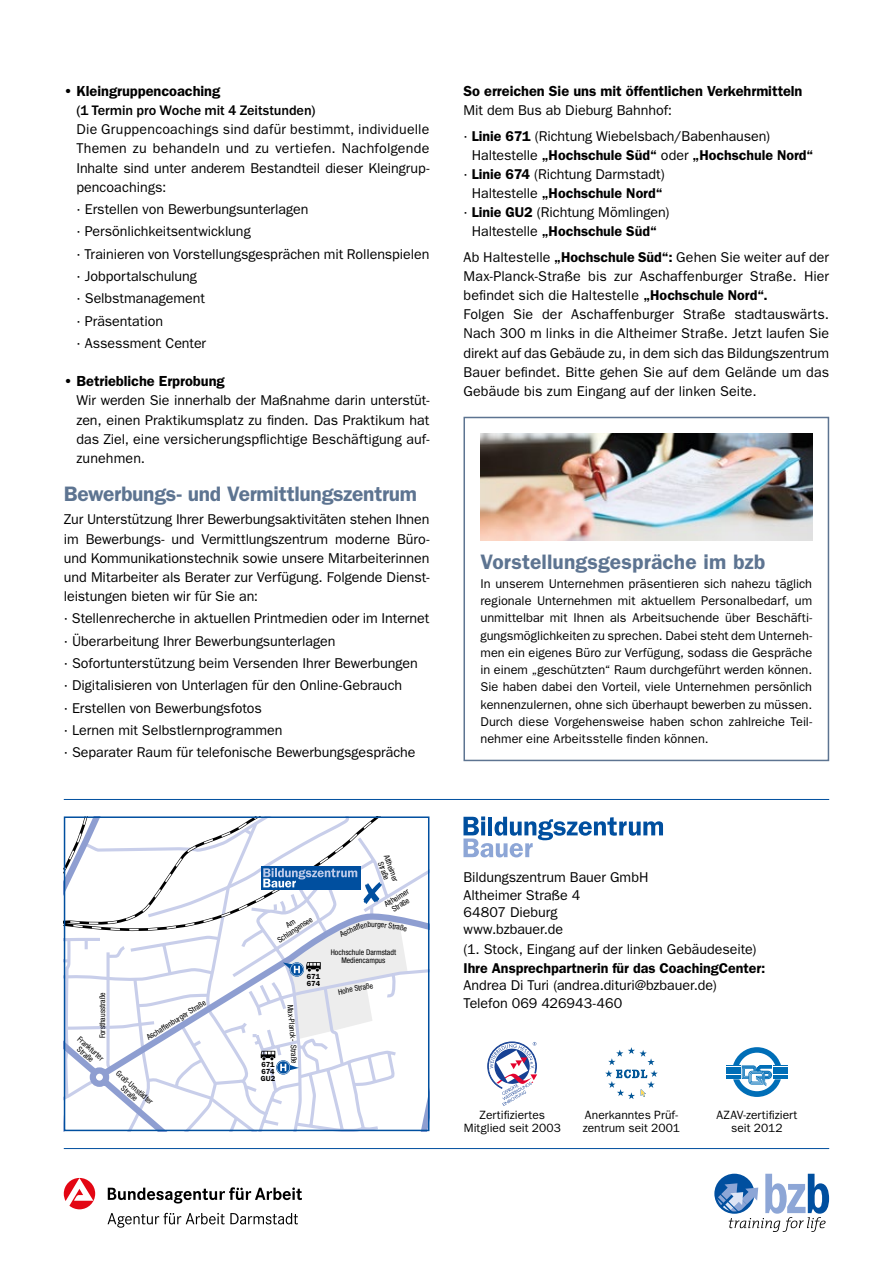
<style>
.page{position:relative;width:893px;height:1263px;background:#fff}
.page>*{position:absolute;margin:0;border:0;box-sizing:border-box;transform-origin:0 0}
.t1{font:600 21px "Franklin Gothic";letter-spacing:-.01em;color:#5d7491}
.t2{font:600 14.7px "Franklin Gothic";letter-spacing:-.005em;color:#000}
.t3{font:14.25px/19.2px "Franklin Gothic";color:#000}
.t4{font:600 14.25px "Franklin Gothic";letter-spacing:-.005em;color:#000}
.t5{font:700 14.25px "Franklin Gothic";letter-spacing:-.005em;color:#000}
.t6{font:12.75px/17.2px "Franklin Gothic";color:#000;text-align:justify}
.t7{font:12px/12.8px "Franklin Gothic";letter-spacing:.005em;color:#000;text-align:center}
.t8{font:condensed 7.8px/7.8px "Helvetica Neue LT Std";color:#000;text-align:center}
.t9{font:600 7.35px/7.1px "Franklin Gothic";color:#000}
.s1{font-weight:600}
.s2{font-weight:400}
</style>
<div class="page">
<hr style="left:64px;top:1148px;width:765px;height:1px;background:#004f9f">
<svg style="left:714px;top:1174px;width:40px;height:40px"></svg>
<svg style="left:717px;top:1174px;width:112px;height:58px"></svg>
<svg style="left:108px;top:1213px;width:190px;height:15px"></svg>
<svg style="left:108px;top:1187px;width:194px;height:16px"></svg>
<svg style="left:64px;top:1178px;width:31px;height:31px"></svg>
<hr style="left:64px;top:799px;width:765px;height:1px;background:#004f9f">
<svg style="left:488px;top:1042px;width:49px;height:64px"></svg>
<svg style="left:726px;top:1047px;width:61px;height:50px"></svg>
<svg style="left:605px;top:1047px;width:53px;height:52px"></svg>
<svg style="left:463px;top:816px;width:200px;height:41px"></svg>
<div style="left:463px;top:417px;width:366px;height:344px;border:2px solid #5d7491"></div>
<img style="left:480px;top:434px;width:332px;height:106px">
<svg style="left:64px;top:816px;width:365px;height:315px"></svg>
<p class="t2" style="left:64px;top:82px;width:158px">• Kleingruppencoaching</p>
<p class="t5" style="left:77px;top:102px;width:240px">(1 Termin pro Woche mit 4 Zeitstunden)</p>
<p class="t3" style="left:77px;top:120px;width:354px;text-align:justify">Die Gruppencoachings sind dafür bestimmt, individuelle Themen zu behandeln und zu vertiefen. Nachfolgende Inhalte sind unter anderem Bestandteil dieser Kleingrup&shy;pencoachings:</p>
<p class="t3" style="left:77px;top:198px;width:354px;line-height:22.4px">· Erstellen von Bewerbungsunterlagen<br>· Persönlichkeitsentwicklung<br>· Trainieren von Vorstellungsgesprächen mit Rollenspielen · Jobportalschulung<br>· Selbstmanagement<br>· Präsentation<br>· Assessment Center</p>
<p class="t2" style="left:64px;top:372px;width:163px">• Betriebliche Erprobung</p>
<p class="t3" style="left:77px;top:391px;width:354px;text-align:justify">Wir werden Sie innerhalb der Maßnahme darin unterstüt&shy;zen, einen Praktikumsplatz zu finden. Das Praktikum hat das Ziel, eine versicherungspflichtige Beschäftigung auf&shy;zunehmen.</p>
<h1 class="t1" style="left:64px;top:481px;width:355px">Bewerbungs- und Vermittlungszentrum</h1>
<p class="t3" style="left:64px;top:510px;width:367px;text-align:justify">Zur Unterstützung Ihrer Bewerbungsaktivitäten stehen Ihnen im Bewerbungs- und Vermittlungszentrum moderne Büro&shy;und Kommunikationstechnik sowie unsere Mitarbeiterinnen und Mitarbeiter als Berater zur Verfügung. Folgende Dienst&shy;leistungen bieten wir für Sie an:</p>
<p class="t3" style="left:64px;top:607px;width:367px;line-height:22.4px">· Stellenrecherche in aktuellen Printmedien oder im Internet · Überarbeitung Ihrer Bewerbungsunterlagen<br>· Sofortunterstützung beim Versenden Ihrer Bewerbungen<br>· Digitalisieren von Unterlagen für den Online-Gebrauch<br>· Erstellen von Bewerbungsfotos<br>· Lernen mit Selbstlernprogrammen<br>· Separater Raum für telefonische Bewerbungsgespräche</p>
<p class="t2" style="left:463px;top:82px;width:340px">So erreichen Sie uns mit öffentlichen Verkehrmitteln</p>
<p class="t3" style="left:463px;top:98px;width:308px;line-height:25.5px">Mit dem Bus ab Dieburg Bahnhof:<br>· <span class="s1">Linie 671</span> (Richtung Wiebelsbach/Babenhausen)</p>
<p class="t4" style="left:472px;top:146px;width:343px"><span class="s2">Haltestelle</span> „Hochschule Süd“ <span class="s2">oder</span> „Hochschule Nord“</p>
<p class="t3" style="left:463px;top:165px;width:203px">· <span class="s1">Linie 674</span> (Richtung Darmstadt)</p>
<p class="t4" style="left:472px;top:185px;width:192px"><span class="s2">Haltestelle</span> „Hochschule Nord“</p>
<p class="t3" style="left:463px;top:203px;width:207px">· <span class="s1">Linie GU2</span> (Richtung Mömlingen)</p>
<p class="t4" style="left:472px;top:223px;width:187px"><span class="s2">Haltestelle</span> „Hochschule Süd“</p>
<p class="t3" style="left:463px;top:248px;width:367px">Ab Haltestelle <span class="s1">„Hochschule Süd“:</span> Gehen Sie weiter auf der Max-Planck-Straße bis zur Aschaffenburger Straße. Hier befindet sich die Haltestelle <span class="s1">„Hochschule Nord“.<br></span>Folgen Sie der Aschaffenburger Straße stadtauswärts.<br>Nach 300 m links in die Altheimer Straße. Jetzt laufen Sie direkt auf das Gebäude zu, in dem sich das Bildungszentrum Bauer befindet. Bitte gehen Sie auf dem Gelände um das Gebäude bis zum Eingang auf der linken Seite.</p>
<h1 class="t1" style="left:480px;top:549px;width:286px">Vorstellungsgespräche im bzb</h1>
<p class="t6" style="left:480px;top:575px;width:333px">In unserem Unternehmen präsentieren sich nahezu täglich regionale Unternehmen mit aktuellem Personalbedarf, um unmittelbar mit Ihnen als Arbeitsuchende über Beschäfti&shy;gungsmöglichkeiten zu sprechen. Dabei steht dem Unterneh&shy;men ein eigenes Büro zur Verfügung, sodass die Gespräche in einem „geschützten“ Raum durchgeführt werden können.<br>Sie haben dabei den Vorteil, viele Unternehmen persönlich kennenzulernen, ohne sich überhaupt bewerben zu müssen.<br>Durch diese Vorgehensweise haben schon zahlreiche Teil&shy;nehmer eine Arbeitsstelle finden können.</p>
<p class="t8" style="left:98px;top:1038px;width:48px;rotate:-90deg">Forsthausstraße</p>
<p class="t8" style="left:81px;top:1035px;width:33px;rotate:42deg">Frankfurter<br>Straße</p>
<p class="t8" style="left:145px;top:1035px;width:70px;rotate:-32deg">Aschaffenburger Straße</p>
<p class="t8" style="left:120px;top:1069px;width:48px;rotate:41deg">Groß-Umstädter<br>Straße</p>
<p class="t8" style="left:390px;top:854px;width:29px;rotate:70deg">Altheimer<br>Straße</p>
<p class="t8" style="left:383px;top:902px;width:29px;rotate:-32deg">Altheimer<br>Straße</p>
<p class="t8" style="left:272px;top:931px;width:42px;rotate:-33deg">Am<br>Schlangensee</p>
<p class="t8" style="left:389px;top:922px;width:13px;rotate:8deg">Stra</p>
<p class="t9" style="left:261px;top:1061px;width:16px;text-align:justify">671<br>674<br>GU2</p>
<p class="t8" style="left:294px;top:1004px;width:39px;rotate:85deg">Max-Planck-</p>
<p class="t8" style="left:298px;top:1045px;width:20px;rotate:88deg">Straße</p>
<p class="t9" style="left:307px;top:972px;width:15px">671<br>674</p>
<p class="t8" style="left:331px;top:949px;width:67px">Hochschule Darmstadt<br>Mediencampus</p>
<p class="t8" style="left:337px;top:988px;width:37px;rotate:-11deg">Hohe Straße</p>
<p class="t3" style="left:463px;top:869px;width:186px;line-height:17.2px">Bildungszentrum Bauer GmbH<br>Altheimer Straße 4<br>64807 Dieburg www.bzbauer.de</p>
<p class="t3" style="left:463px;top:939px;width:295px">(1. Stock, Eingang auf der linken Gebäudeseite)</p>
<p class="t4" style="left:463px;top:960px;width:303px">Ihre Ansprechpartnerin für das CoachingCenter:</p>
<p class="t3" style="left:463px;top:977px;width:255px;line-height:17.2px">Andrea Di Turi (andrea.dituri@bzbauer.de)<br>Telefon 069 426943-460</p>
<p class="t7" style="left:583px;top:1108px;width:99px;text-align:left">Anerkanntes Prüf&shy;zentrum seit 2001</p>
<p class="t7" style="left:464px;top:1108px;width:99px">Zertifiziertes<br>Mitglied seit 2003</p>
<p class="t7" style="left:716px;top:1108px;width:83px">AZAV-zertifiziert seit 2012</p>
</div>
